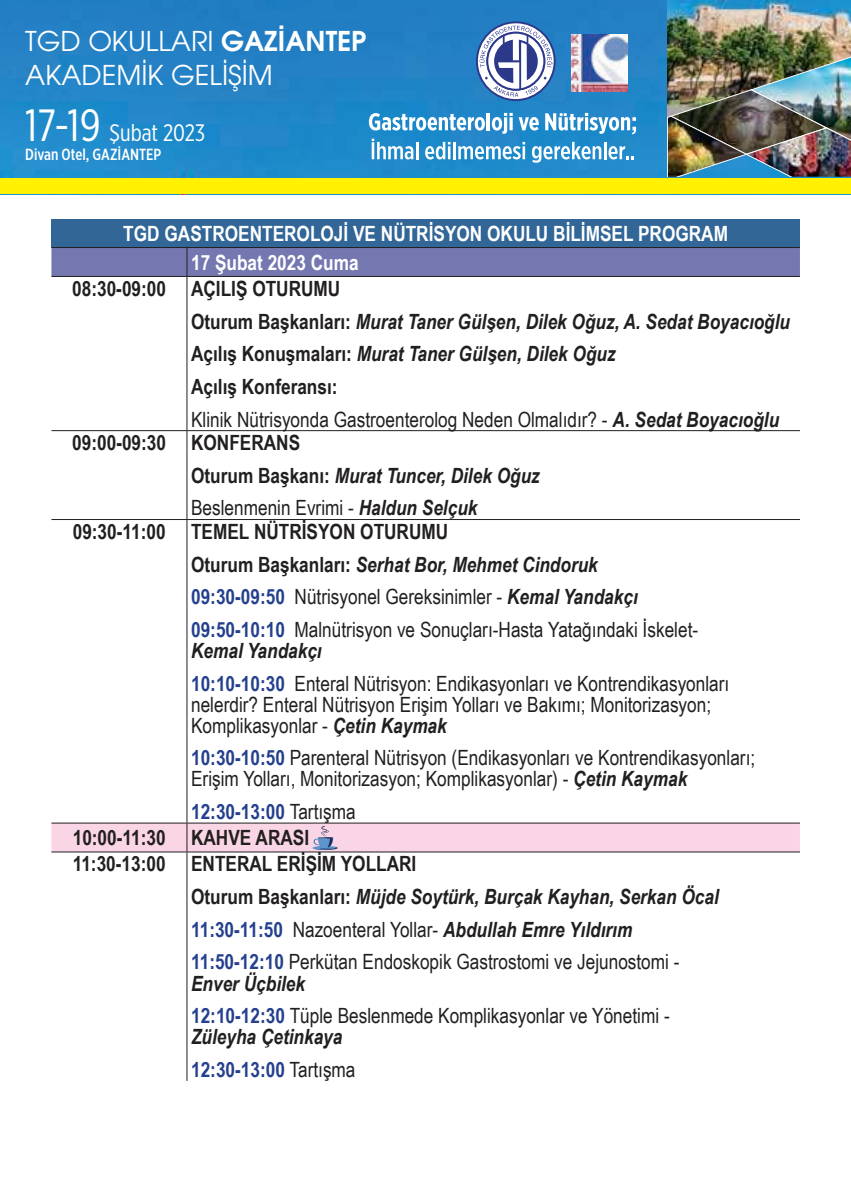
<style>
.page{position:relative;width:851px;height:1191px;background:#fff}
.page>*{position:absolute;margin:0;border:0;box-sizing:border-box;transform-origin:0 0}
.t1{font:27.3px/34.2px "Avantgarde";color:#fff}
.t2{font:23.7px "Gotham X Narrow";color:#fff}
.t3{font:21px/32.7px "Arial Narrow";color:#221f1f}
.t4{font:italic 700 21px/32.7px "Arial Narrow";color:#221f1f}
.t5{font:700 21px/32.7px "Arial Narrow";color:#221f1f}
.t6{font:700 21px/28.8px "Arial Narrow";color:#fff}
.t7{font:500 16.2px "Gotham X Narrow";color:#fff}
.s1{font-weight:700}
.s2{font-size:45px}
.s3{font-style:normal}
.s4{font-weight:400;font-style:normal}
.s5{font-style:italic}
.s6{font-weight:400}
.s7{font-weight:700;font-style:italic}
.s8{font-weight:700;color:#24408e}
.s9{color:#24408e}
.s10{font-style:normal;color:#24408e}
</style>
<div class="page">
<img style="left:0;top:0;width:850px;height:195px">
<svg style="left:369px;top:113px;width:116px;height:18px"></svg>
<hr style="left:486px;top:113px;width:4px;height:17px;background:#fff">
<svg style="left:492px;top:113px;width:20px;height:21px"></svg>
<svg style="left:518px;top:117px;width:20px;height:14px"></svg>
<svg style="left:545px;top:113px;width:91px;height:21px"></svg>
<svg style="left:371px;top:139px;width:47px;height:20px"></svg>
<svg style="left:425px;top:142px;width:100px;height:17px"></svg>
<svg style="left:532px;top:142px;width:69px;height:21px"></svg>
<hr style="left:603px;top:142px;width:3px;height:17px;background:#fff">
<svg style="left:608px;top:146px;width:26px;height:13px"></svg>
<img style="left:667px;top:0;width:183px;height:34px">
<img style="left:667px;top:34px;width:183px;height:143px">
<div style="left:0;top:178px;width:850px;height:15px;background:#fff100"></div>
<svg style="left:476px;top:21px;width:79px;height:80px"></svg>
<img style="left:571px;top:34px;width:56px;height:57px">
<div style="left:51px;top:219px;width:748px;height:28px;background:#316697"></div>
<svg style="left:51px;top:431px;width:748px;height:649px"></svg>
<div style="left:51px;top:247px;width:748px;height:29px;background:#7578b0"></div>
<hr style="left:51px;top:276px;width:136px;height:1px;background:#221f1f">
<hr style="left:187px;top:276px;width:612px;height:1px;background:#221f1f">
<hr style="left:186px;top:277px;width:1px;height:153px;background:#221f1f">
<hr style="left:51px;top:430px;width:136px;height:1px;background:#221f1f">
<hr style="left:187px;top:430px;width:612px;height:1px;background:#221f1f">
<hr style="left:186px;top:431px;width:1px;height:88px;background:#221f1f">
<hr style="left:51px;top:519px;width:136px;height:1px;background:#221f1f">
<hr style="left:187px;top:519px;width:612px;height:1px;background:#221f1f">
<hr style="left:186px;top:520px;width:1px;height:302px;background:#221f1f">
<hr style="left:51px;top:822px;width:136px;height:1px;background:#221f1f">
<hr style="left:187px;top:822px;width:612px;height:1px;background:#221f1f">
<hr style="left:186px;top:852px;width:1px;height:228px;background:#221f1f">
<svg style="left:51px;top:823px;width:748px;height:29px;background:#efccdc"></svg>
<h1 class="t1" style="left:25px;top:25px;width:343px">TGD OKULLARI <span class="s1">GAZİANTEP<br></span>AKADEMİK GELİŞİM</h1>
<p class="t2" style="left:25px;top:122px;width:181px"><span class="s2">17-19</span> Şubat 2023</p>
<p class="t7" style="left:25px;top:147px;width:137px">Divan Otel, GAZİANTEP</p>
<p class="t6" style="left:191px;top:218px;width:538px;text-indent:-68px">TGD GASTROENTEROLOJİ VE NÜTRİSYON OKULU BİLİMSEL PROGRAM<br>17 Şubat 2023 Cuma</p>
<p class="t4" style="left:191px;top:271px;width:600px;text-indent:-119px"><span class="s3">08:30-09:00 AÇILIŞ OTURUMU<br>Oturum Başkanları:</span> Murat Taner Gülşen, Dilek Oğuz, A. Sedat Boyacıoğlu <span class="s3">Açılış Konuşmaları:</span> Murat Taner Gülşen, Dilek Oğuz<br><span class="s3">Açılış Konferansı:<br></span><span class="s4">Klinik Nütrisyonda Gastroenterolog Neden Olmalıdır? -</span> A. Sedat Boyacıoğlu</p>
<p class="t5" style="left:191px;top:425px;width:350px;text-indent:-119px">09:00-09:30 KONFERANS<br>Oturum Başkanı: <span class="s5">Murat Tuncer, Dilek Oğuz<br></span><span class="s6">Beslenmenin Evrimi -</span> <span class="s5">Haldun Selçuk</span></p>
<p class="t3" style="left:191px;top:514px;width:508px;text-indent:-118px"><span class="s1">09:30-11:00 TEMEL NÜTRİSYON OTURUMU<br>Oturum Başkanları:</span> <span class="s7">Serhat Bor, Mehmet Cindoruk<br></span><span class="s8">09:30-09:50</span> Nütrisyonel Gereksinimler - <span class="s7">Kemal Yandakçı </span><span class="s8">09:50-10:10</span> Malnütrisyon ve Sonuçları-Hasta Yatağındaki İskelet-</p>
<p class="t3" style="left:191px;top:633px;width:539px"><span class="s7">Kemal Yandakçı<br></span><span class="s8">10:10-10:30</span> Enteral Nütrisyon: Endikasyonları ve Kontrendikasyonları</p>
<p class="t3" style="left:191px;top:693px;width:521px;line-height:21px">nelerdir? Enteral Nütrisyon Erişim Yolları ve Bakımı; Monitorizasyon;<br>Komplikasyonlar - <span class="s7">Çetin Kaymak</span></p>
<p class="t3" style="left:191px;top:746px;width:565px;line-height:21px"><span class="s8">10:30-10:50</span> Parenteral Nütrisyon (Endikasyonları ve Kontrendikasyonları;<br>Erişim Yolları, Monitorizasyon; Komplikasyonlar) - <span class="s7">Çetin Kaymak</span></p>
<p class="t5" style="left:73px;top:797px;width:345px;line-height:26.1px;text-indent:118px"><span class="s9">12:30-13:00</span> <span class="s6">Tartışma<br></span>10:00-11:30 KAHVE ARASI<br>11:30-13:00 ENTERAL ERİŞİM YOLLARI</p>
<p class="t3" style="left:191px;top:879px;width:529px"><span class="s1">Oturum Başkanları:</span> <span class="s7">Müjde Soytürk, Burçak Kayhan, Serkan Öcal<br></span><span class="s8">11:30-11:50</span> Nazoenteral Yollar- <span class="s7">Abdullah Emre Yıldırım<br></span><span class="s8">11:50-12:10</span> Perkütan Endoskopik Gastrostomi ve Jejunostomi -</p>
<p class="t3" style="left:191px;top:966px;width:480px"><span class="s7">Enver Üçbilek<br></span><span class="s8">12:10-12:30</span> Tüple Beslenmede Komplikasyonlar ve Yönetimi -</p>
<p class="t4" style="left:191px;top:1019px;width:166px">Züleyha Çetinkaya<br><span class="s10">12:30-13:00</span> <span class="s4">Tartışma</span></p>
</div>
